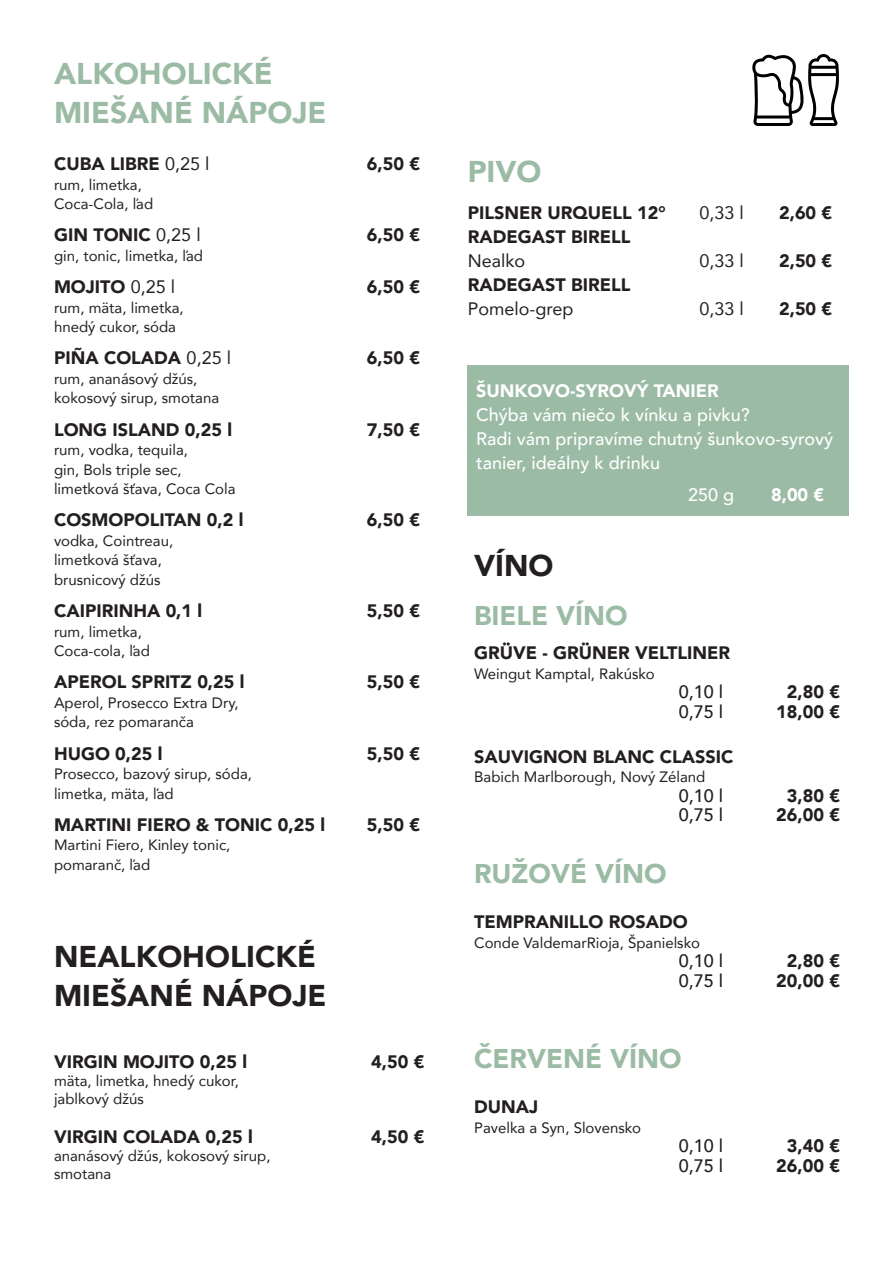
<style>
.page{position:relative;width:893px;height:1263px;background:#fff}
.page>*{position:absolute;margin:0;border:0;box-sizing:border-box;transform-origin:0 0}
.t1{font:900 30px "Avenir";color:#231f20}
.t2{font:900 30px "Avenir";color:#9bbba4}
.t3{font:900 27px "Avenir";color:#9bbba4}
.t4{font:900 18px "Avenir";color:#231f20}
.t5{font:500 18px/24px "Avenir";color:#fff}
.t6{font:500 18px "Avenir";color:#231f20}
.t7{font:18px "Avenir";color:#231f20}
.t8{font:900 18px "Avenir";color:#fff}
.t9{font:15px/19.5px "Avenir";color:#231f20}
.s1{font-weight:400}
</style>
<div class="page">
<svg style="left:752px;top:54px;width:87px;height:72px"></svg>
<div style="left:468px;top:366px;width:381px;height:150px;background:#9bbba4"></div>
<p class="t2" style="left:54px;top:48px;width:220px">ALKOHOLICKÉ</p>
<p class="t2" style="left:54px;top:87px;width:274px">MIEŠANÉ NÁPOJE</p>
<p class="t4" style="left:54px;top:148px;width:157px">CUBA LIBRE <span class="s1">0,25 l</span></p>
<p class="t4" style="left:367px;top:148px;width:55px">6,50 €</p>
<p class="t9" style="left:54px;top:174px;width:101px">rum, limetka,<br>Coca-Cola, ľad</p>
<p class="t4" style="left:54px;top:220px;width:148px">GIN TONIC <span class="s1">0,25 l</span></p>
<p class="t4" style="left:367px;top:220px;width:55px">6,50 €</p>
<p class="t9" style="left:54px;top:245px;width:150px">gin, tonic, limetka, ľad</p>
<p class="t4" style="left:54px;top:271px;width:123px">MOJITO <span class="s1">0,25 l</span></p>
<p class="t4" style="left:367px;top:271px;width:55px">6,50 €</p>
<p class="t9" style="left:54px;top:297px;width:131px">rum, mäta, limetka, hnedý cukor, sóda</p>
<p class="t4" style="left:54px;top:343px;width:178px">PIÑA COLADA <span class="s1">0,25 l</span></p>
<p class="t4" style="left:367px;top:343px;width:55px">6,50 €</p>
<p class="t9" style="left:54px;top:368px;width:167px">rum, ananásový džús, kokosový sirup, smotana</p>
<p class="t4" style="left:54px;top:414px;width:180px">LONG ISLAND 0,25 l</p>
<p class="t4" style="left:367px;top:414px;width:55px">7,50 €</p>
<p class="t9" style="left:54px;top:440px;width:183px">rum, vodka, tequila,<br>gin, Bols triple sec, limetková šťava, Coca Cola</p>
<p class="t4" style="left:54px;top:505px;width:191px">COSMOPOLITAN 0,2 l</p>
<p class="t4" style="left:367px;top:505px;width:55px">6,50 €</p>
<p class="t9" style="left:54px;top:530px;width:121px">vodka, Cointreau, limetková šťava, brusnicový džús</p>
<p class="t4" style="left:54px;top:595px;width:150px">CAIPIRINHA 0,1 l</p>
<p class="t4" style="left:367px;top:595px;width:55px">5,50 €</p>
<p class="t9" style="left:54px;top:621px;width:97px">rum, limetka,<br>Coca-cola, ľad</p>
<p class="t4" style="left:54px;top:667px;width:192px">APEROL SPRITZ 0,25 l</p>
<p class="t4" style="left:367px;top:667px;width:55px">5,50 €</p>
<p class="t9" style="left:54px;top:692px;width:186px">Aperol, Prosecco Extra Dry, sóda, rez pomaranča</p>
<p class="t4" style="left:54px;top:738px;width:110px">HUGO 0,25 l</p>
<p class="t4" style="left:367px;top:738px;width:55px">5,50 €</p>
<p class="t9" style="left:54px;top:764px;width:199px">Prosecco, bazový sirup, sóda, limetka, mäta, ľad</p>
<p class="t4" style="left:54px;top:809px;width:273px">MARTINI FIERO &amp; TONIC 0,25 l</p>
<p class="t4" style="left:367px;top:809px;width:55px">5,50 €</p>
<p class="t9" style="left:54px;top:835px;width:178px">Martini Fiero, Kinley tonic, pomaranč, ľad</p>
<p class="t1" style="left:54px;top:931px;width:264px">NEALKOHOLICKÉ</p>
<p class="t1" style="left:54px;top:970px;width:274px">MIEŠANÉ NÁPOJE</p>
<p class="t4" style="left:54px;top:1046px;width:195px">VIRGIN MOJITO 0,25 l</p>
<p class="t4" style="left:371px;top:1046px;width:55px">4,50 €</p>
<p class="t9" style="left:54px;top:1071px;width:186px;line-height:18px">mäta, limetka, hnedý cukor, jablkový džús</p>
<p class="t4" style="left:54px;top:1121px;width:200px">VIRGIN COLADA 0,25 l</p>
<p class="t4" style="left:371px;top:1121px;width:55px">4,50 €</p>
<p class="t9" style="left:54px;top:1146px;width:218px;line-height:18px">ananásový džús, kokosový sirup, smotana</p>
<p class="t2" style="left:468px;top:146px;width:75px">PIVO</p>
<p class="t4" style="left:468px;top:197px;width:199px">PILSNER URQUELL 12°</p>
<p class="t7" style="left:699px;top:198px;width:46px">0,33 l</p>
<p class="t4" style="left:779px;top:197px;width:55px">2,60 €</p>
<p class="t4" style="left:468px;top:221px;width:164px">RADEGAST BIRELL</p>
<p class="t7" style="left:468px;top:246px;width:59px">Nealko</p>
<p class="t7" style="left:699px;top:246px;width:46px">0,33 l</p>
<p class="t4" style="left:779px;top:245px;width:55px">2,50 €</p>
<p class="t4" style="left:468px;top:269px;width:164px">RADEGAST BIRELL</p>
<p class="t7" style="left:468px;top:294px;width:107px">Pomelo-grep</p>
<p class="t7" style="left:699px;top:294px;width:46px">0,33 l</p>
<p class="t4" style="left:779px;top:293px;width:55px">2,50 €</p>
<p class="t8" style="left:476px;top:375px;width:244px">ŠUNKOVO-SYROVÝ TANIER</p>
<p class="t5" style="left:476px;top:401px;width:358px">Chýba vám niečo k vínku a pivku?<br>Radi vám pripravíme chutný šunkovo-syrový tanier, ideálny k drinku</p>
<p class="t5" style="left:688px;top:482px;width:48px">250 g</p>
<p class="t8" style="left:771px;top:479px;width:55px">8,00 €</p>
<p class="t1" style="left:474px;top:539px;width:81px">VÍNO</p>
<p class="t3" style="left:474px;top:593px;width:155px">BIELE VÍNO</p>
<p class="t4" style="left:474px;top:637px;width:258px">GRÜVE - GRÜNER VELTLINER</p>
<p class="t9" style="left:474px;top:663px;width:182px">Weingut Kamptal, Rakúsko</p>
<p class="t6" style="left:679px;top:676px;width:46px">0,10 l</p>
<p class="t4" style="left:787px;top:676px;width:55px">2,80 €</p>
<p class="t6" style="left:679px;top:696px;width:46px">0,75 l</p>
<p class="t4" style="left:776px;top:696px;width:65px">18,00 €</p>
<p class="t4" style="left:474px;top:741px;width:261px">SAUVIGNON BLANC CLASSIC</p>
<p class="t9" style="left:474px;top:767px;width:233px">Babich Marlborough, Nový Zéland</p>
<p class="t6" style="left:679px;top:780px;width:46px">0,10 l</p>
<p class="t4" style="left:787px;top:780px;width:55px">3,80 €</p>
<p class="t6" style="left:679px;top:799px;width:46px">0,75 l</p>
<p class="t4" style="left:776px;top:799px;width:65px">26,00 €</p>
<p class="t3" style="left:474px;top:851px;width:194px">RUŽOVÉ VÍNO</p>
<p class="t4" style="left:474px;top:906px;width:215px">TEMPRANILLO ROSADO</p>
<p class="t9" style="left:474px;top:932px;width:227px">Conde ValdemarRioja, Španielsko</p>
<p class="t6" style="left:679px;top:945px;width:46px">0,10 l</p>
<p class="t4" style="left:787px;top:945px;width:55px">2,80 €</p>
<p class="t6" style="left:679px;top:965px;width:46px">0,75 l</p>
<p class="t4" style="left:776px;top:965px;width:65px">20,00 €</p>
<p class="t3" style="left:474px;top:1036px;width:209px">ČERVENÉ VÍNO</p>
<p class="t4" style="left:474px;top:1092px;width:66px">DUNAJ</p>
<p class="t9" style="left:474px;top:1117px;width:169px">Pavelka a Syn, Slovensko</p>
<p class="t6" style="left:679px;top:1131px;width:46px">0,10 l</p>
<p class="t4" style="left:787px;top:1131px;width:55px">3,40 €</p>
<p class="t6" style="left:679px;top:1150px;width:46px">0,75 l</p>
<p class="t4" style="left:776px;top:1150px;width:65px">26,00 €</p>
</div>
